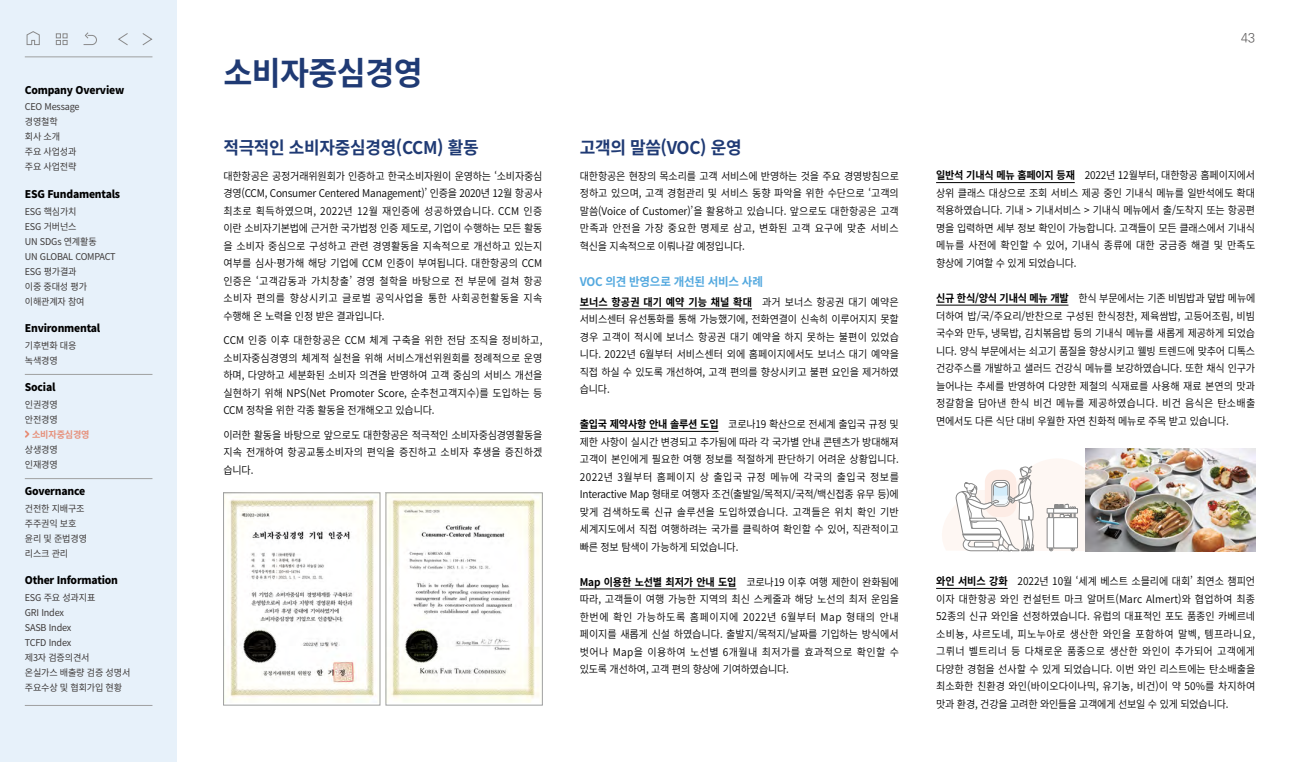
<style>
.page{position:relative;width:1312px;height:762px;background:#fff}
.page>*{position:absolute;margin:0;border:0;box-sizing:border-box;transform-origin:0 0}
.t1{font:700 32.5px "Noto Sans CJ Kkr";letter-spacing:-.02em;color:#1f3a74}
.t2{font:700 17.5px "Noto Sans CJ Kkr";letter-spacing:-.02em;color:#1f3a74}
.t3{font:12.5px "Ko Pub Dotum PL";color:#595757}
.t4{font:700 11.88px "Noto Sans CJ Kkr";letter-spacing:-.02em;color:#54a9df}
.t5{font:600 10.62px/17.5px "Noto Sans CJ Kkr";color:#000;text-align:justify;scale:.95 1}
.t6{font:900 10.62px "Noto Sans CJ Kkr";letter-spacing:-.02em;color:#000}
.t7{font:9.38px/15px "Noto Sans CJ Kkr";letter-spacing:-.02em;color:#3e3a39}
.t8{font:700 9.38px "Noto Sans CJ Kkr";letter-spacing:-.02em;color:#e6917c}
.s1{font-weight:700}
</style>
<div class="page">
<div style="left:0;top:0;width:177px;height:762px;background:#e7f1fa"></div>
<svg style="left:56px;top:33px;width:12px;height:12px"></svg>
<svg style="left:26px;top:31px;width:14px;height:14px"></svg>
<svg style="left:83px;top:32px;width:14px;height:13px"></svg>
<svg style="left:118px;top:33px;width:10px;height:13px"></svg>
<svg style="left:142px;top:33px;width:11px;height:13px"></svg>
<hr style="left:25px;top:57px;width:127px;height:1px;background:#9fa0a0">
<hr style="left:25px;top:705px;width:127px;height:1px;background:#9fa0a0">
<hr style="left:25px;top:374px;width:127px;height:1px;background:#9fa0a0">
<hr style="left:25px;top:478px;width:127px;height:1px;background:#9fa0a0">
<svg style="left:942px;top:459px;width:142px;height:92px"></svg>
<div style="left:1046px;top:508px;width:24px;height:5px;background:#fff"></div>
<div style="left:1046px;top:508px;width:24px;height:5px;border:1px solid #898989"></div>
<div style="left:1053px;top:508px;width:24px;height:5px;background:#fff"></div>
<div style="left:1053px;top:508px;width:24px;height:5px;border:1px solid #898989"></div>
<div style="left:1046px;top:518px;width:24px;height:30px;background:#fff"></div>
<div style="left:1046px;top:517px;width:24px;height:31px;border:1px solid #898989"></div>
<div style="left:1053px;top:518px;width:24px;height:30px;background:#fff"></div>
<div style="left:1053px;top:517px;width:24px;height:31px;border:1px solid #898989"></div>
<svg style="left:25px;top:430px;width:5px;height:8px"></svg>
<img style="left:387px;top:495px;width:153px;height:207px">
<div style="left:385px;top:493px;width:157px;height:212px;border:1px solid #9fa0a0"></div>
<img style="left:228px;top:496px;width:149px;height:206px">
<div style="left:223px;top:493px;width:157px;height:212px;border:1px solid #9fa0a0"></div>
<hr style="left:579px;top:309px;width:173px;height:1px;background:#000">
<hr style="left:579px;top:431px;width:139px;height:1px;background:#000">
<hr style="left:579px;top:589px;width:157px;height:1px;background:#000">
<hr style="left:935px;top:182px;width:139px;height:1px;background:#000">
<hr style="left:935px;top:305px;width:133px;height:1px;background:#000">
<hr style="left:935px;top:588px;width:72px;height:1px;background:#000">
<img style="left:1084px;top:448px;width:170px;height:103px">
<p class="t6" style="left:25px;top:84px;width:101px">Company Overview</p>
<p class="t7" style="left:25px;top:99px;width:56px">CEO Message 경영철학<br>회사 소개<br>주요 사업성과 주요 사업전략</p>
<p class="t7" style="left:25px;top:204px;width:92px">ESG 핵심가치<br>ESG 거버넌스<br>UN SDGs 연계활동<br>UN GLOBAL COMPACT<br>ESG 평가결과<br>이중 중대성 평가 이해관계자 참여</p>
<p class="t7" style="left:25px;top:338px;width:53px">기후변화 대응 녹색경영</p>
<p class="t6" style="left:25px;top:188px;width:97px">ESG Fundamentals</p>
<p class="t6" style="left:25px;top:322px;width:77px">Environmental</p>
<p class="t6" style="left:25px;top:381px;width:32px">Social</p>
<p class="t7" style="left:25px;top:397px;width:34px">인권경영 안전경영</p>
<p class="t8" style="left:32px;top:429px;width:59px">소비자중심경영</p>
<p class="t7" style="left:25px;top:442px;width:34px">상생경영 인재경영</p>
<p class="t6" style="left:25px;top:485px;width:62px">Governance</p>
<p class="t7" style="left:25px;top:501px;width:64px">건전한 지배구조 주주권익 보호 윤리 및 준법경영 리스크 관리</p>
<p class="t7" style="left:25px;top:590px;width:107px">ESG 주요 성과지표<br>GRI Index<br>SASB Index<br>TCFD Index<br>제3자 검증의견서<br>온실가스 배출량 검증 성명서 주요수상 및 협회가입 현황</p>
<p class="t6" style="left:25px;top:574px;width:95px">Other Information</p>
<h1 class="t1" style="left:223px;top:55px;width:201px">소비자중심경영</h1>
<h2 class="t2" style="left:223px;top:137px;width:257px">적극적인 소비자중심경영(CCM) 활동</h2>
<p class="t5" style="left:223px;top:167px;width:337px">대한항공은 공정거래위원회가 인증하고 한국소비자원이 운영하는 ‘소비자중심 경영(CCM, Consumer Centered Management)’ 인증을 2020년 12월 항공사 최초로 획득하였으며, 2022년 12월 재인증에 성공하였습니다. CCM 인증 이란 소비자기본법에 근거한 국가법정 인증 제도로, 기업이 수행하는 모든 활동 을 소비자 중심으로 구성하고 관련 경영활동을 지속적으로 개선하고 있는지 여부를 심사·평가해 해당 기업에 CCM 인증이 부여됩니다. 대한항공의 CCM 인증은 ‘고객감동과 가치창출’ 경영 철학을 바탕으로 전 부문에 걸쳐 항공 소비자 편의를 향상시키고 글로벌 공익사업을 통한 사회공헌활동을 지속 수행해 온 노력을 인정 받은 결과입니다.</p>
<p class="t5" style="left:223px;top:332px;width:337px">CCM 인증 이후 대한항공은 CCM 체계 구축을 위한 전담 조직을 정비하고, 소비자중심경영의 체계적 실천을 위해 서비스개선위원회를 정례적으로 운영 하며, 다양하고 세분화된 소비자 의견을 반영하여 고객 중심의 서비스 개선을 실현하기 위해 NPS(Net Promoter Score, 순추천고객지수)를 도입하는 등 CCM 정착을 위한 각종 활동을 전개해오고 있습니다.</p>
<p class="t5" style="left:223px;top:426px;width:337px">이러한 활동을 바탕으로 앞으로도 대한항공은 적극적인 소비자중심경영활동을 지속 전개하여 항공교통소비자의 편익을 증진하고 소비자 후생을 증진하겠 습니다.</p>
<h2 class="t2" style="left:579px;top:137px;width:163px">고객의 말씀(VOC) 운영</h2>
<p class="t5" style="left:579px;top:167px;width:337px">대한항공은 현장의 목소리를 고객 서비스에 반영하는 것을 주요 경영방침으로 정하고 있으며, 고객 경험관리 및 서비스 동향 파악을 위한 수단으로 ‘고객의 말씀(Voice of Customer)’을 활용하고 있습니다. 앞으로도 대한항공은 고객 만족과 안전을 가장 중요한 명제로 삼고, 변화된 고객 요구에 맞춘 서비스 혁신을 지속적으로 이뤄나갈 예정입니다.</p>
<p class="t4" style="left:579px;top:275px;width:185px">VOC 의견 반영으로 개선된 서비스 사례</p>
<p class="t5" style="left:579px;top:293px;width:337px"><span class="s1">보너스 항공권 대기 예약 기능 채널 확대</span> 과거 보너스 항공권 대기 예약은 서비스센터 유선통화를 통해 가능했기에, 전화연결이 신속히 이루어지지 못할 경우 고객이 적시에 보너스 항공권 대기 예약을 하지 못하는 불편이 있었습 니다. 2022년 6월부터 서비스센터 외에 홈페이지에서도 보너스 대기 예약을 직접 하실 수 있도록 개선하여, 고객 편의를 향상시키고 불편 요인을 제거하였 습니다.</p>
<p class="t5" style="left:579px;top:416px;width:337px"><span class="s1">출입국 제약사항 안내 솔루션 도입</span> 코로나19 확산으로 전세계 출입국 규정 및 제한 사항이 실시간 변경되고 추가됨에 따라 각 국가별 안내 콘텐츠가 방대해져 고객이 본인에게 필요한 여행 정보를 적절하게 판단하기 어려운 상황입니다.<br>2022년 3월부터 홈페이지 상 출입국 규정 메뉴에 각국의 출입국 정보를 Interactive Map 형태로 여행자 조건(출발일/목적지/국적/백신접종 유무 등)에 맞게 검색하도록 신규 솔루션을 도입하였습니다. 고객들은 위치 확인 기반 세계지도에서 직접 여행하려는 국가를 클릭하여 확인할 수 있어, 직관적이고 빠른 정보 탐색이 가능하게 되었습니다.</p>
<p class="t5" style="left:579px;top:573px;width:337px"><span class="s1">Map 이용한 노선별 최저가 안내 도입</span> 코로나19 이후 여행 제한이 완화됨에 따라, 고객들이 여행 가능한 지역의 최신 스케줄과 해당 노선의 최저 운임을 한번에 확인 가능하도록 홈페이지에 2022년 6월부터 Map 형태의 안내 페이지를 새롭게 신설 하였습니다. 출발지/목적지/날짜를 기입하는 방식에서 벗어나 Map을 이용하여 노선별 6개월내 최저가를 효과적으로 확인할 수 있도록 개선하여, 고객 편의 향상에 기여하였습니다.</p>
<p class="t3" style="left:1240px;top:32px;width:16px">43</p>
<p class="t5" style="left:935px;top:167px;width:337px"><span class="s1">일반석 기내식 메뉴 홈페이지 등재</span> 2022년 12월부터, 대한항공 홈페이지에서 상위 클래스 대상으로 조회 서비스 제공 중인 기내식 메뉴를 일반석에도 확대 적용하였습니다. 기내 &gt; 기내서비스 &gt; 기내식 메뉴에서 출/도착지 또는 항공편 명을 입력하면 세부 정보 확인이 가능합니다. 고객들이 모든 클래스에서 기내식 메뉴를 사전에 확인할 수 있어, 기내식 종류에 대한 궁금증 해결 및 만족도 향상에 기여할 수 있게 되었습니다.</p>
<p class="t5" style="left:935px;top:290px;width:337px"><span class="s1">신규 한식/양식 기내식 메뉴 개발</span> 한식 부문에서는 기존 비빔밥과 덮밥 메뉴에 더하여 밥/국/주요리/반찬으로 구성된 한식정찬, 제육쌈밥, 고등어조림, 비빔 국수와 만두, 냉묵밥, 김치볶음밥 등의 기내식 메뉴를 새롭게 제공하게 되었습 니다. 양식 부문에서는 쇠고기 품질을 향상시키고 웰빙 트렌드에 맞추어 디톡스 건강주스를 개발하고 샐러드 건강식 메뉴를 보강하였습니다. 또한 채식 인구가 늘어나는 추세를 반영하여 다양한 제철의 식재료를 사용해 재료 본연의 맛과 정갈함을 담아낸 한식 비건 메뉴를 제공하였습니다. 비건 음식은 탄소배출 면에서도 다른 식단 대비 우월한 자연 친화적 메뉴로 주목 받고 있습니다.</p>
<p class="t5" style="left:935px;top:573px;width:337px"><span class="s1">와인 서비스 강화</span> 2022년 10월 ‘세계 베스트 소믈리에 대회’ 최연소 챔피언 이자 대한항공 와인 컨설턴트 마크 알머트(Marc Almert)와 협업하여 최종 52종의 신규 와인을 선정하였습니다. 유럽의 대표적인 포도 품종인 카베르네 소비뇽, 샤르도네, 피노누아로 생산한 와인을 포함하여 말벡, 템프라니요, 그뤼너 벨트리너 등 다채로운 품종으로 생산한 와인이 추가되어 고객에게 다양한 경험을 선사할 수 있게 되었습니다. 이번 와인 리스트에는 탄소배출을 최소화한 친환경 와인(바이오다이나믹, 유기농, 비건)이 약 50%를 차지하여 맛과 환경, 건강을 고려한 와인들을 고객에게 선보일 수 있게 되었습니다.</p>
</div>
